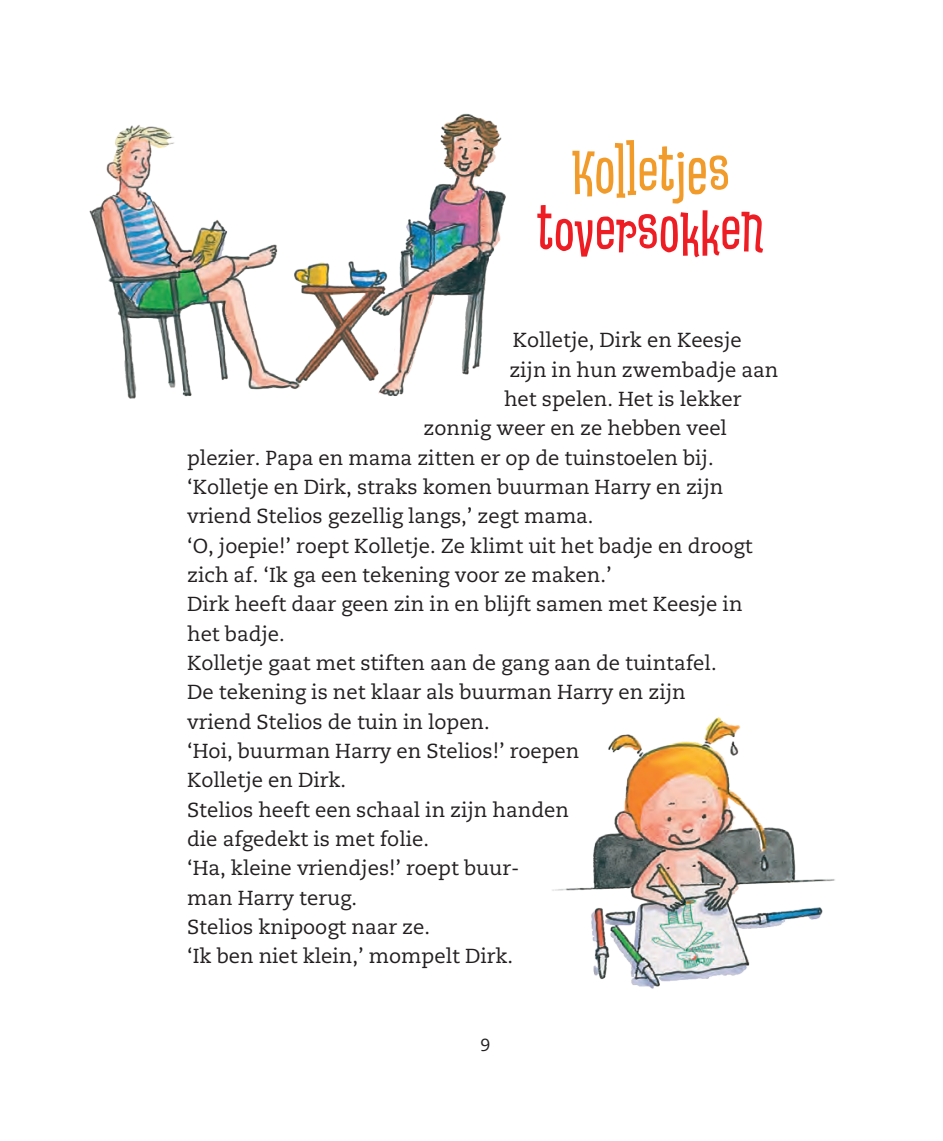
<style>
.page{position:relative;width:943px;height:1141px;background:#fff}
.page>*{position:absolute;margin:0;border:0;box-sizing:border-box;transform-origin:0 0}
.t1{font:69.65px "Astronaut Jones PB";letter-spacing:.01em;color:#ee1d23}
.t2{font:69.65px "Astronaut Jones PB";letter-spacing:.01em;color:#f19b2b}
.t3{font:20.3px "Caecilia CE";color:#231f20}
.t4{font:17.5px "Caecilia CE";color:#231f20}
</style>
<div class="page">
<img style="left:89px;top:113px;width:417px;height:286px">
<img style="left:552px;top:717px;width:283px;height:272px">
<h1 class="t2" style="left:571px;top:131px;width:159px">Kolletjes</h1>
<h1 class="t1" style="left:537px;top:189px;width:228px">toversokken</h1>
<p class="t3" style="left:513px;top:327px;width:230px">Kolletje, Dirk en Keesje</p>
<p class="t3" style="left:509px;top:356px;width:270px">zijn in hun zwembadje aan</p>
<p class="t3" style="left:504px;top:386px;width:239px">het spelen. Het is lekker</p>
<p class="t3" style="left:423px;top:415px;width:305px">zonnig weer en ze hebben veel</p>
<p class="t3" style="left:187px;top:444px;width:528px">plezier. Papa en mama zitten er op de tuinstoelen bij.</p>
<p class="t3" style="left:187px;top:474px;width:537px">‘Kolletje en Dirk, straks komen buurman Harry en zijn</p>
<p class="t3" style="left:187px;top:503px;width:408px">vriend Stelios gezellig langs,’ zegt mama.</p>
<p class="t3" style="left:187px;top:532px;width:567px">‘O, joepie!’ roept Kolletje. Ze klimt uit het badje en droogt</p>
<p class="t3" style="left:187px;top:561px;width:426px">zich af. ‘Ik ga een tekening voor ze maken.’</p>
<p class="t3" style="left:187px;top:591px;width:557px">Dirk heeft daar geen zin in en blijft samen met Keesje in</p>
<p class="t3" style="left:187px;top:620px;width:99px">het badje.</p>
<p class="t3" style="left:187px;top:649px;width:531px">Kolletje gaat met stiften aan de gang aan de tuintafel.</p>
<p class="t3" style="left:187px;top:679px;width:500px">De tekening is net klaar als buurman Harry en zijn</p>
<p class="t3" style="left:187px;top:708px;width:304px">vriend Stelios de tuin in lopen.</p>
<p class="t3" style="left:187px;top:737px;width:394px">‘Hoi, buurman Harry en Stelios!’ roepen</p>
<p class="t3" style="left:187px;top:767px;width:161px">Kolletje en Dirk.</p>
<p class="t3" style="left:187px;top:796px;width:383px">Stelios heeft een schaal in zijn handen</p>
<p class="t3" style="left:187px;top:825px;width:243px">die afgedekt is met folie.</p>
<p class="t3" style="left:187px;top:855px;width:334px">‘Ha, kleine vriendjes!’ roept buur-</p>
<p class="t3" style="left:187px;top:884px;width:171px">man Harry terug.</p>
<p class="t3" style="left:187px;top:913px;width:244px">Stelios knipoogt naar ze.</p>
<p class="t3" style="left:187px;top:943px;width:327px">‘Ik ben niet klein,’ mompelt Dirk.</p>
<p class="t4" style="left:480px;top:1034px;width:11px">9</p>
</div>
